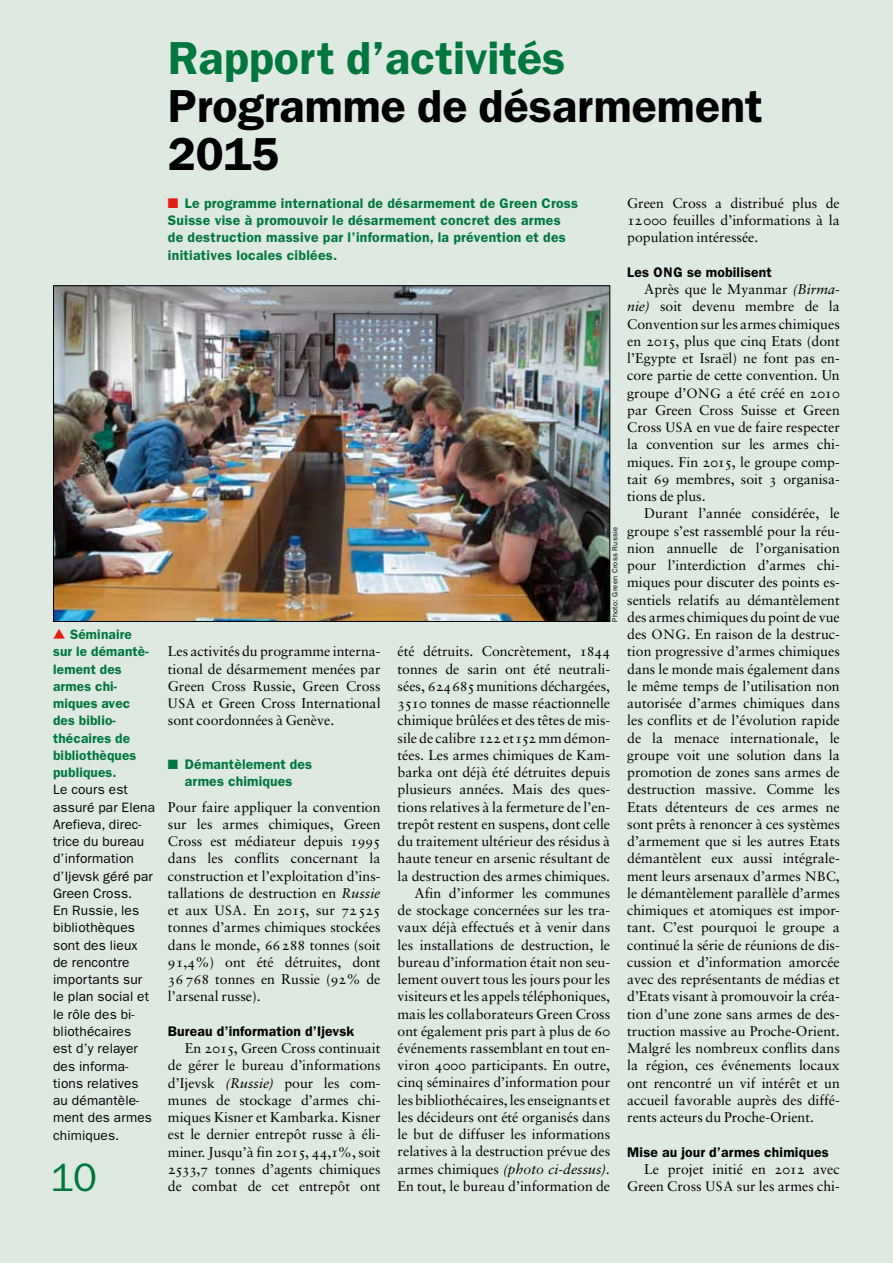
<style>
.page{position:relative;width:893px;height:1263px;background:#dde9e1}
.page>*{position:absolute;margin:0;border:0;box-sizing:border-box;transform-origin:0 0}
.t1{font:600 46.5px/48px "ITC Franklin Gothic Std";color:#000}
.t2{font:600 46.5px "ITC Franklin Gothic Std";color:#00773d}
.t3{font:39.75px "ITC Franklin Gothic Std";color:#00773d}
.t4{font:14.1px/17.2px "Sabon";color:#000;text-align:justify}
.t5{font:600 13.95px/17.2px "ITC Franklin Gothic Std";letter-spacing:.02em;color:#00773d}
.t6{font:600 13.95px "ITC Franklin Gothic Std";letter-spacing:.01em;color:#000}
.t7{font:13.65px/17.2px "ITC Franklin Gothic Std";letter-spacing:.01em;color:#000}
.t8{font:600 13.65px/17.2px "ITC Franklin Gothic Std";letter-spacing:.01em;color:#00773d}
.t9{font:7.5px "ITC Franklin Gothic Std";letter-spacing:.04em;color:#000}
.s1{color:#e41d13}
.s2{font-size:13.5px}
.s3{font-family:"Sabon Roman SC"}
.s4{font-style:italic}
</style>
<div class="page">
<img style="left:55px;top:287px;width:553px;height:333px">
<p class="t8" style="left:53px;top:626px;width:97px;text-indent:17px">Séminaire sur le démantè&shy;lement des armes chi&shy;miques avec des biblio&shy;thécaires de bibliothèques publiques.</p>
<p class="t7" style="left:53px;top:781px;width:104px">Le cours est assuré par Elena<br>Arefieva, direc&shy;trice du bureau d’information d’Ijevsk géré par<br>Green Cross.<br>En Russie, les bibliothèques sont des lieux de rencontre importants sur le plan social et le rôle des bi&shy;bliothécaires<br>est d’y relayer des informa&shy;tions relatives au démantèle&shy;ment des armes chimiques.</p>
<h2 class="t3" style="left:50px;top:1155px;width:48px">10</h2>
<h1 class="t2" style="left:168px;top:31px;width:399px">Rapport d’activités</h1>
<h1 class="t1" style="left:168px;top:83px;width:596px">Programme de désarmement<br>2015</h1>
<p class="t5" style="left:168px;top:194px;width:412px"><span class="s1">■</span> Le programme international de désarmement de Green Cross Suisse vise à promouvoir le désarmement concret des armes de destruction massive par l’information, la prévention et des initiatives locales ciblées.</p>
<p class="t9" style="left:611px;top:622px;width:97px;rotate:-90deg">Photo: Green Cross Russie</p>
<p class="t4" style="left:168px;top:643px;width:214px">Les activités du programme interna&shy;tional de désarmement menées par Green Cross Russie, Green Cross <span class="s2">USA</span> et Green Cross International sont coordonnées à Genève.</p>
<p class="t5" style="left:168px;top:755px;width:146px;text-align:center">■ Démantèlement des armes chimiques</p>
<p class="t4" style="left:168px;top:798px;width:214px">Pour faire appliquer la convention sur les armes chimiques, Green Cross est médiateur depuis <span class="s3">1995 </span>dans les conflits concernant la construction et l’exploitation d’ins&shy;tallations de destruction en <span class="s4">Russie </span>et aux <span class="s2">USA</span>. En <span class="s3">2015</span>, sur <span class="s3">72525 </span>tonnes d’armes chimiques stockées dans le monde, <span class="s3">66288</span> tonnes (soit <span class="s3">91,4</span>%) ont été détruites, dont <span class="s3">36 768</span> tonnes en Russie (<span class="s3">92</span>% de l’arsenal russe).</p>
<p class="t6" style="left:168px;top:1023px;width:188px">Bureau d’information d’Ijevsk</p>
<p class="t4" style="left:168px;top:1039px;width:214px;text-indent:17px">En <span class="s3">2015</span>, Green Cross continuait de gérer le bureau d’informations d’Ijevsk <span class="s4">(Russie)</span> pour les com&shy;munes de stockage d’armes chi&shy;miques Kisner et Kambarka. Kisner est le dernier entrepôt russe à éli&shy;miner. Jusqu’à fin <span class="s3">2015</span>, <span class="s3">44,1</span>%, soit <span class="s3">2533,7</span> tonnes d’agents chimiques de combat de cet entrepôt ont</p>
<p class="t4" style="left:398px;top:643px;width:214px;text-align:right">été détruits. Concrètement, <span class="s3">1844 </span>tonnes de sarin ont été neutrali&shy;sées, <span class="s3">624685</span> munitions déchargées, <span class="s3">3510</span> tonnes de masse réactionnelle chimique brûlées et des têtes de mis&shy;sile de calibre <span class="s3">122</span> et <span class="s3">152</span> mm démon&shy;tées. Les armes chimiques de Kam&shy;barka ont déjà été détruites depuis plusieurs années. Mais des ques&shy;tions relatives à la fermeture de l’en&shy;trepôt restent en suspens, dont celle du traitement ultérieur des résidus à haute teneur en arsenic résultant de la destruction des armes chimiques.<br>Afin d’informer les communes de stockage concernées sur les tra&shy;vaux déjà effectués et à venir dans les installations de destruction, le bureau d’information était non seu&shy;lement ouvert tous les jours pour les visiteurs et les appels téléphoniques, mais les collaborateurs Green Cross ont également pris part à plus de <span class="s3">60 </span>événements rassemblant en tout en&shy;viron <span class="s3">4000</span> participants. En outre, cinq séminaires d’information pour les bibliothécaires, les enseignants et les décideurs ont été organisés dans le but de diffuser les informations relatives à la destruction prévue des armes chimiques <span class="s4">(photo ci-dessus).<br></span>En tout, le bureau d’information de</p>
<p class="t4" style="left:627px;top:194px;width:214px">Green Cross a distribué plus de <span class="s3">12000</span> feuilles d’informations à la population intéressée.</p>
<p class="t6" style="left:627px;top:264px;width:146px">Les ONG se mobilisent</p>
<p class="t4" style="left:627px;top:280px;width:214px;text-indent:17px">Après que le Myanmar <span class="s4">(Birma&shy;nie)</span> soit devenu membre de la Convention sur les armes chimiques en <span class="s3">2015</span>, plus que cinq Etats (dont l’Egypte et Israël) ne font pas en&shy;core partie de cette convention. Un groupe d’<span class="s2">ONG</span> a été créé en <span class="s3">2010 </span>par Green Cross Suisse et Green Cross <span class="s2">USA</span> en vue de faire respecter la convention sur les armes chi&shy;miques. Fin <span class="s3">2015</span>, le groupe comp&shy;tait <span class="s3">69</span> membres, soit <span class="s3">3</span> organisa&shy;tions de plus.</p>
<p class="t4" style="left:627px;top:505px;width:214px;text-indent:17px">Durant l’année considérée, le groupe s’est rassemblé pour la réu&shy;nion annuelle de l’organisation pour l’interdiction d’armes chi&shy;miques pour discuter des points es&shy;sentiels relatifs au démantèlement des armes chimiques du point de vue des <span class="s2">ONG</span>. En raison de la destruc&shy;tion progressive d’armes chimiques dans le monde mais également dans le même temps de l’utilisation non autorisée d’armes chimiques dans les conflits et de l’évolution rapide de la menace internationale, le groupe voit une solution dans la promotion de zones sans armes de destruction massive. Comme les Etats détenteurs de ces armes ne sont prêts à renoncer à ces systèmes d’armement que si les autres Etats démantèlent eux aussi intégrale&shy;ment leurs arsenaux d’armes <span class="s2">NBC</span>, le démantèlement parallèle d’armes chimiques et atomiques est impor&shy;tant. C’est pourquoi le groupe a continué la série de réunions de dis&shy;cussion et d’information amorcée avec des représentants de médias et d’Etats visant à promouvoir la créa&shy;tion d’une zone sans armes de des&shy;truction massive au Proche-Orient.<br>Malgré les nombreux conflits dans la région, ces événements locaux ont rencontré un vif intérêt et un accueil favorable auprès des diffé&shy;rents acteurs du Proche-Orient.</p>
<p class="t6" style="left:627px;top:1144px;width:203px">Mise au jour d’armes chimiques</p>
<p class="t4" style="left:627px;top:1160px;width:214px;text-align:right">Le projet initié en <span class="s3">2012</span> avec<br>Green Cross <span class="s2">USA</span> sur les armes chi-</p>
</div>
